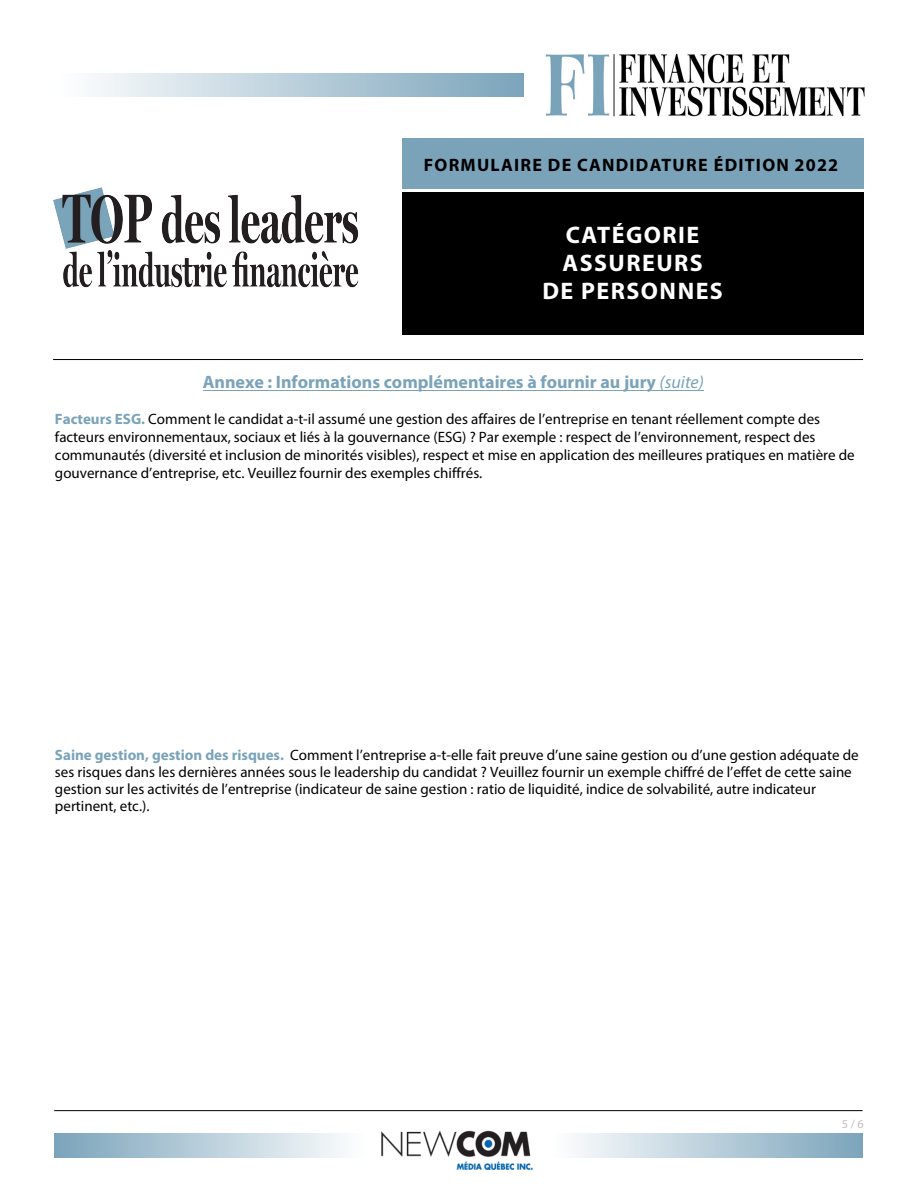
<style>
.page{position:relative;width:918px;height:1188px;background:#fff}
.page>*{position:absolute;margin:0;border:0;box-sizing:border-box;transform-origin:0 0}
.t1{font:700 24px/28.2px "Myriad Pro";letter-spacing:.06em;color:#fff;text-align:center}
.t2{font:700 18px "Myriad Pro";color:#7aa3ba}
.t3{font:700 18px "Myriad Pro";letter-spacing:.07em;color:#000}
.t4{font:15px/16.8px "Myriad Pro";color:#000}
.t5{font:12px "Myriad Pro";color:#bfbfbf}
.s1{font-weight:400;font-style:italic}
.s2{font-weight:700;color:#7aa3ba}
</style>
<div class="page">
<div style="left:403px;top:138px;width:461px;height:51px;background:#7aa3ba"></div>
<div style="left:403px;top:192px;width:461px;height:143px;background:#000"></div>
<hr style="left:54px;top:1110px;width:809px;height:1px;background:#000">
<hr style="left:53px;top:359px;width:810px;height:1px;background:#000">
<img style="left:53px;top:187px;width:305px;height:101px">
<img style="left:381px;top:1130px;width:152px;height:39px">
<div style="left:550px;top:1134px;width:313px;height:23px;background:linear-gradient(to right,#fff,#7ba4bb)"></div>
<div style="left:55px;top:1134px;width:312px;height:23px;background:linear-gradient(to right,#7ba4bb,#feffff)"></div>
<div style="left:55px;top:73px;width:468px;height:24px;background:linear-gradient(to right,#fff,#7ba4bb)"></div>
<img style="left:545px;top:53px;width:320px;height:64px">
<hr style="left:203px;top:390px;width:501px;height:1px;background:#7aa3ba">
<p class="t3" style="left:424px;top:154px;width:416px">FORMULAIRE DE CANDIDATURE ÉDITION 2022</p>
<h1 class="t1" style="left:542px;top:221px;width:182px">CATÉGORIE<br>ASSUREURS<br>DE PERSONNES</h1>
<p class="t2" style="left:203px;top:371px;width:503px">Annexe : Informations complémentaires à fournir au jury <span class="s1">(suite)</span></p>
<p class="t4" style="left:55px;top:409px;width:801px;line-height:18.1px"><span class="s2">Facteurs ESG.</span> Comment le candidat a-t-il assumé une gestion des affaires de l’entreprise en tenant réellement compte des facteurs environnementaux, sociaux et liés à la gouvernance (ESG) ? Par exemple : respect de l’environnement, respect des communautés (diversité et inclusion de minorités visibles), respect et mise en application des meilleures pratiques en matière de gouvernance d’entreprise, etc. Veuillez fournir des exemples chiffrés.</p>
<p class="t4" style="left:55px;top:747px;width:805px"><span class="s2">Saine gestion, gestion des risques.</span> Comment l’entreprise a-t-elle fait preuve d’une saine gestion ou d’une gestion adéquate de ses risques dans les dernières années sous le leadership du candidat ? Veuillez fournir un exemple chiffré de l’effet de cette saine gestion sur les activités de l’entreprise (indicateur de saine gestion : ratio de liquidité, indice de solvabilité, autre indicateur pertinent, etc.).</p>
<p class="t5" style="left:842px;top:1116px;width:23px">5 / 6</p>
</div>
